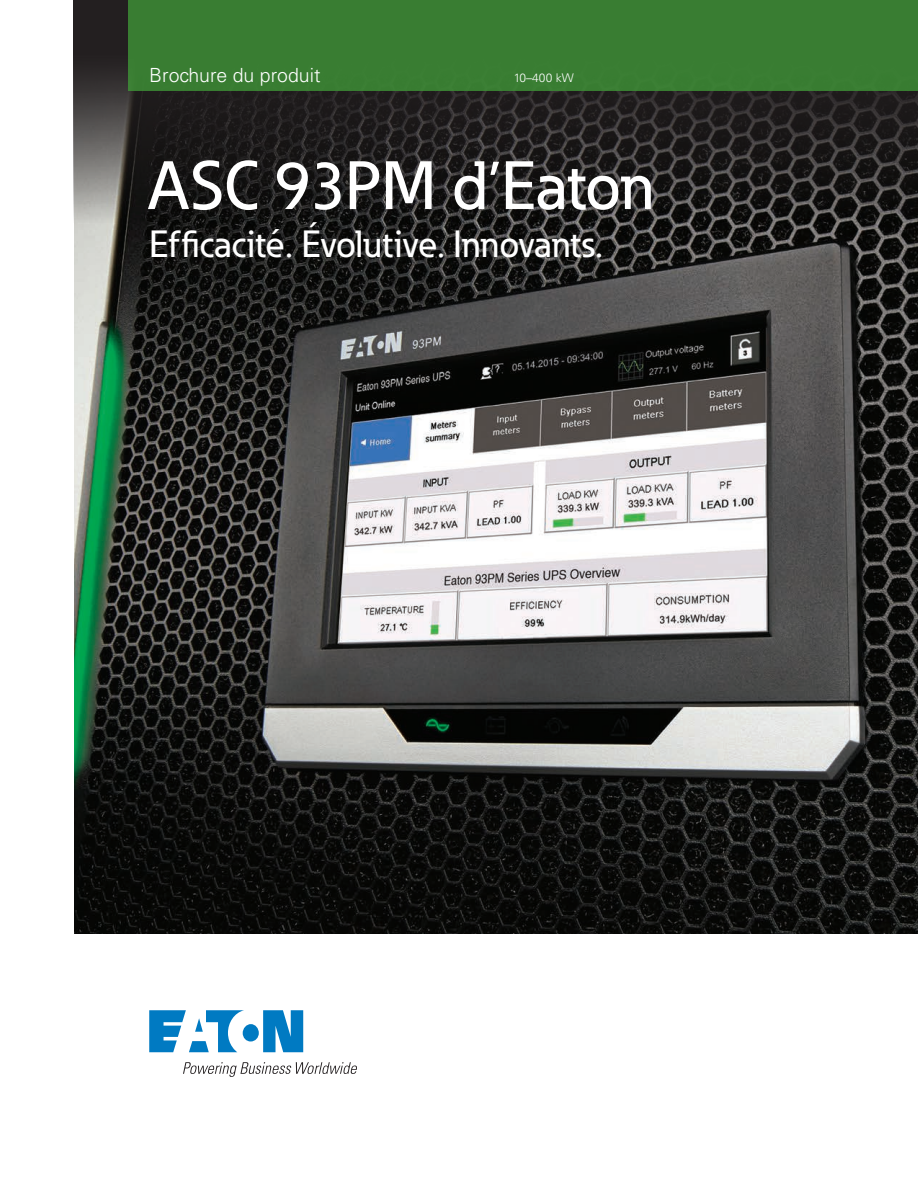
<style>
.page{position:relative;width:918px;height:1188px;background:#fff}
.page>*{position:absolute;margin:0;border:0;box-sizing:border-box;transform-origin:0 0}
.t1{font:500 67.5px "Eaton";color:#fff}
.t2{font:500 37.5px "Eaton";color:#fff}
.t3{font:300 19.5px "Univers LT Std";color:#fff}
.t4{font:300 12px "Univers LT Std";color:#fff}
</style>
<div class="page">
<img style="left:74px;top:222px;width:844px;height:712px">
<svg style="left:74px;top:0;width:844px;height:222px"></svg>
<svg style="left:149px;top:1010px;width:154px;height:42px"></svg>
<svg style="left:183px;top:1062px;width:174px;height:15px"></svg>
<div style="left:128px;top:0;width:790px;height:91px;background:#397d32"></div>
<p class="t3" style="left:149px;top:63px;width:173px">Brochure du produit</p>
<p class="t4" style="left:514px;top:70px;width:62px">10–400 kW</p>
<h1 class="t1" style="left:149px;top:144px;width:506px">ASC 93PM d’Eaton</h1>
<p class="t2" style="left:149px;top:221px;width:455px">Efficacité. Évolutive. Innovants.</p>
</div>
